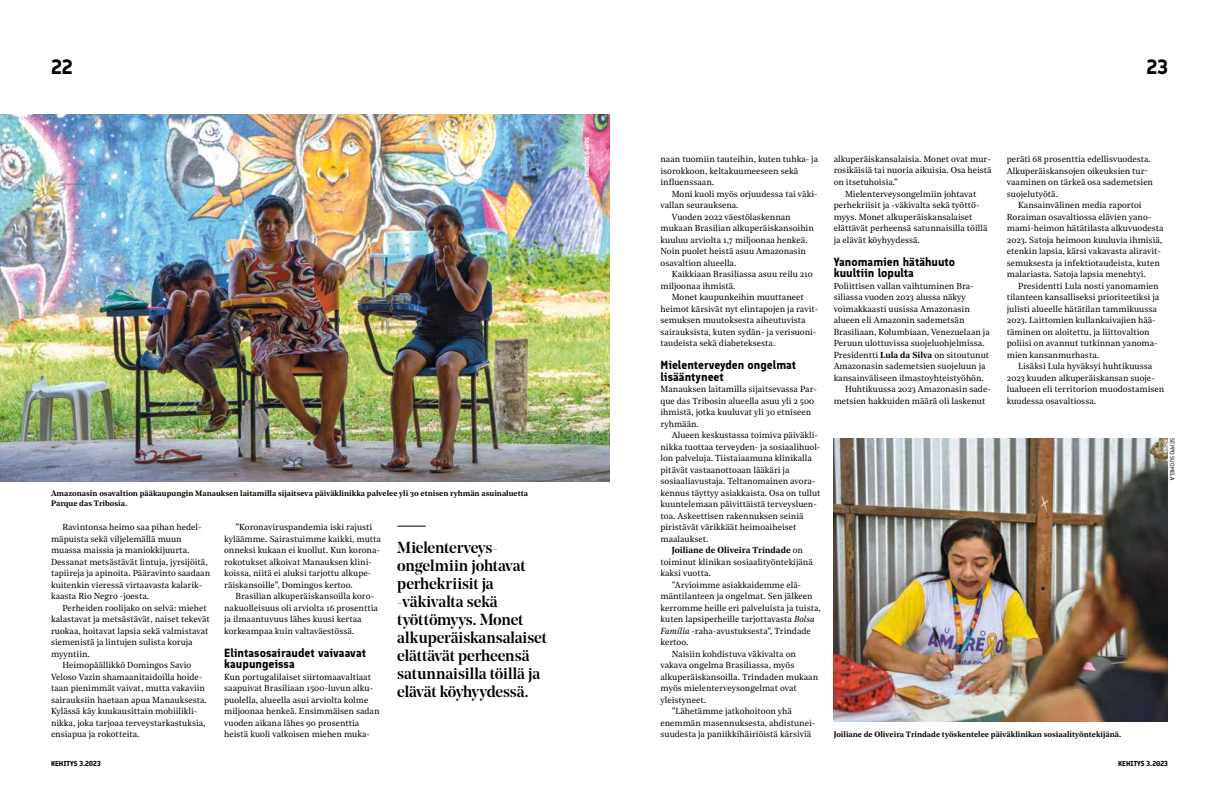
<style>
.page{position:relative;width:1219px;height:794px;background:#fff}
.page>*{position:absolute;margin:0;border:0;box-sizing:border-box;transform-origin:0 0}
.t1{font:700 20px "Finlandica";color:#000}
.t2{font:500 16px/18px "Noe Display";letter-spacing:-.01em;color:#000}
.t3{font:700 11.5px/11.5px "Finlandica";color:#000}
.t4{font:8.7px/11.5px "Noe Text";color:#000}
.t5{font:600 8.7px "Noe Text";color:#000}
.t6{font:600 7.8px/10px "Noe Text";color:#000}
.t7{font:700 7px "Finlandica";color:#000}
.t8{font:6px "Finlandica";color:#000}
.t9{font:700 6px "Finlandica";color:#fff}
.s1{font-weight:400}
.s2{font-style:italic}
.s3{font-weight:600}
</style>
<div class="page">
<svg style="left:397px;top:525px;width:29px;height:1px"></svg>
<img style="left:0;top:114px;width:609px;height:367px">
<img style="left:834px;top:438px;width:334px;height:284px">
<h1 class="t1" style="left:51px;top:54px;width:23px">22</h1>
<h1 class="t1" style="left:1147px;top:54px;width:23px">23</h1>
<p class="t9" style="left:591px;top:137px;width:45px;rotate:90deg">SEPPO SUOMELA</p>
<p class="t6" style="left:51px;top:488px;width:479px">Amazonasin osavaltion pääkaupungin Manauksen laitamilla sijaitseva päiväklinikka palvelee yli 30 etnisen ryhmän asuinaluetta<br>Parque das Tribosia.</p>
<p class="t4" style="left:51px;top:521px;width:161px;text-indent:11px">Ravintonsa heimo saa pihan hedel&shy;mäpuista sekä viljelemällä muun muassa maissia ja maniokkijuurta.<br>Dessanat metsästävät lintuja, jyrsijöitä, tapiireja ja apinoita. Pääravinto saadaan kuitenkin vieressä virtaavasta kalarik&shy;kaasta Rio Negro -joesta.</p>
<p class="t4" style="left:62px;top:601px;width:146px">Perheiden roolijako on selvä: miehet</p>
<p class="t4" style="left:51px;top:613px;width:160px">kalastavat ja metsästävät, naiset tekevät</p>
<p class="t4" style="left:51px;top:624px;width:159px">ruokaa, hoitavat lapsia sekä valmistavat</p>
<p class="t4" style="left:51px;top:636px;width:143px">siemenistä ja lintujen sulista koruja</p>
<p class="t4" style="left:51px;top:647px;width:40px">myyntiin.</p>
<p class="t4" style="left:62px;top:659px;width:131px">Heimopäällikkö Domingos Savio</p>
<p class="t4" style="left:51px;top:670px;width:153px">Veloso Vazin shamaanitaidoilla hoide-</p>
<p class="t4" style="left:51px;top:682px;width:155px">taan pienimmät vaivat, mutta vakaviin</p>
<p class="t4" style="left:51px;top:693px;width:157px">sairauksiin haetaan apua Manauksesta.</p>
<p class="t4" style="left:51px;top:705px;width:148px">Kylässä käy kuukausittain mobiilikli-</p>
<p class="t4" style="left:51px;top:716px;width:156px">nikka, joka tarjoaa terveystarkastuksia,</p>
<p class="t4" style="left:51px;top:728px;width:90px">ensiapua ja rokotteita.</p>
<p class="t4" style="left:224px;top:521px;width:158px;text-indent:11px">”Koronaviruspandemia iski rajusti kyläämme. Sairastuimme kaikki, mutta onneksi kukaan ei kuollut. Kun korona&shy;rokotukset alkoivat Manauksen klini&shy;koissa, niitä ei aluksi tarjottu alkupe&shy;räiskansoille”, Domingos kertoo.</p>
<p class="t4" style="left:224px;top:590px;width:155px;text-indent:11px">Brasilian alkuperäiskansoilla koro&shy;nakuolleisuus oli arviolta 16 prosenttia ja ilmaantuvuus lähes kuusi kertaa korkeampaa kuin valtaväestössä.</p>
<h3 class="t3" style="left:224px;top:647px;width:143px">Elintasosairaudet vaivaavat kaupungeissa</h3>
<p class="t4" style="left:224px;top:670px;width:157px">Kun portugalilaiset siirtomaavaltiaat saapuivat Brasiliaan 1500-luvun alku&shy;puolella, alueella asui arviolta kolme miljoonaa henkeä. Ensimmäisen sadan vuoden aikana lähes 90 prosenttia heistä kuoli valkoisen miehen muka-</p>
<h2 class="t2" style="left:397px;top:538px;width:151px">Mielenterveys&shy;ongelmiin johtavat perhekriisit ja -väkivalta sekä työttömyys. Monet alkuperäiskansalaiset elättävät perheensä satunnaisilla töillä ja elävät köyhyydessä.</h2>
<p class="t4" style="left:660px;top:153px;width:159px">naan tuomiin tauteihin, kuten tuhka- ja isorokkoon, keltakuumeeseen sekä influenssaan.</p>
<p class="t4" style="left:672px;top:187px;width:147px">Moni kuoli myös orjuudessa tai väki-</p>
<p class="t4" style="left:660px;top:199px;width:80px">vallan seurauksena.</p>
<p class="t4" style="left:672px;top:210px;width:120px">Vuoden 2022 väestölaskennan</p>
<p class="t4" style="left:660px;top:222px;width:155px">mukaan Brasilian alkuperäiskansoihin</p>
<p class="t4" style="left:660px;top:233px;width:149px">kuuluu arviolta 1,7 miljoonaa henkeä.</p>
<p class="t4" style="left:660px;top:245px;width:147px">Noin puolet heistä asuu Amazonasin</p>
<p class="t4" style="left:660px;top:256px;width:77px">osavaltion alueella.</p>
<p class="t4" style="left:672px;top:268px;width:143px">Kaikkiaan Brasiliassa asuu reilu 210</p>
<p class="t4" style="left:660px;top:279px;width:77px">miljoonaa ihmistä.</p>
<p class="t4" style="left:672px;top:291px;width:133px">Monet kaupunkeihin muuttaneet</p>
<p class="t4" style="left:660px;top:302px;width:159px">heimot kärsivät nyt elintapojen ja ravit-</p>
<p class="t4" style="left:660px;top:314px;width:147px">semuksen muutoksesta aiheutuvista</p>
<p class="t4" style="left:660px;top:325px;width:157px">sairauksista, kuten sydän- ja verisuoni-</p>
<p class="t4" style="left:660px;top:337px;width:116px">taudeista sekä diabeteksesta.</p>
<h3 class="t3" style="left:660px;top:359px;width:137px">Mielenterveyden ongelmat lisääntyneet</h3>
<p class="t4" style="left:660px;top:383px;width:158px">Manauksen laitamilla sijaitsevassa Par&shy;que das Tribosin alueella asuu yli 2 500 ihmistä, jotka kuuluvat yli 30 etniseen ryhmään.</p>
<p class="t4" style="left:672px;top:429px;width:148px">Alueen keskustassa toimiva päiväkli-</p>
<p class="t4" style="left:660px;top:440px;width:161px">nikka tuottaa terveyden- ja sosiaalihuol-</p>
<p class="t4" style="left:660px;top:452px;width:153px">lon palveluja. Tiistaiaamuna klinikalla</p>
<p class="t4" style="left:660px;top:463px;width:130px">pitävät vastaanottoaan lääkäri ja</p>
<p class="t4" style="left:660px;top:475px;width:156px">sosiaaliavustaja. Teltanomainen avora-</p>
<p class="t4" style="left:660px;top:486px;width:162px">kennus täyttyy asiakkaista. Osa on tullut</p>
<p class="t4" style="left:660px;top:498px;width:158px">kuuntelemaan päivittäistä terveysluen-</p>
<p class="t4" style="left:660px;top:509px;width:145px">toa. Askeettisen rakennuksen seiniä</p>
<p class="t4" style="left:660px;top:521px;width:137px">piristävät värikkäät heimoaiheiset</p>
<p class="t4" style="left:660px;top:532px;width:50px">maalaukset.</p>
<p class="t5" style="left:672px;top:543px;width:133px">Joiliane de Oliveira Trindade <span class="s1">on</span></p>
<p class="t4" style="left:660px;top:555px;width:154px">toiminut klinikan sosiaalityöntekijänä</p>
<p class="t4" style="left:660px;top:567px;width:52px">kaksi vuotta.</p>
<p class="t4" style="left:672px;top:578px;width:131px">”Arvioimme asiakkaidemme elä-</p>
<p class="t4" style="left:660px;top:590px;width:154px">mäntilanteen ja ongelmat. Sen jälkeen</p>
<p class="t4" style="left:660px;top:601px;width:162px">kerromme heille eri palveluista ja tuista,</p>
<p class="t4" style="left:660px;top:613px;width:156px">kuten lapsiperheille tarjottavasta <span class="s2">Bolsa</span></p>
<p class="t4" style="left:660px;top:624px;width:152px"><span class="s2">Família</span> -raha-avustuksesta”, Trindade</p>
<p class="t4" style="left:660px;top:636px;width:30px">kertoo.</p>
<p class="t4" style="left:672px;top:647px;width:126px">Naisiin kohdistuva väkivalta on</p>
<p class="t4" style="left:660px;top:659px;width:135px">vakava ongelma Brasiliassa, myös</p>
<p class="t4" style="left:660px;top:670px;width:159px">alkuperäiskansoilla. Trindaden mukaan</p>
<p class="t4" style="left:660px;top:682px;width:138px">myös mielenterveysongelmat ovat</p>
<p class="t4" style="left:660px;top:693px;width:47px">yleistyneet.</p>
<p class="t4" style="left:672px;top:705px;width:122px">”Lähetämme jatkohoitoon yhä</p>
<p class="t4" style="left:660px;top:716px;width:156px">enemmän masennuksesta, ahdistunei-</p>
<p class="t4" style="left:660px;top:728px;width:152px">suudesta ja paniikkihäiriöistä kärsiviä</p>
<p class="t4" style="left:834px;top:153px;width:159px">alkuperäiskansalaisia. Monet ovat mur-</p>
<p class="t4" style="left:834px;top:164px;width:160px">rosikäisiä tai nuoria aikuisia. Osa heistä</p>
<p class="t4" style="left:834px;top:176px;width:66px">on itsetuhoisia.”</p>
<p class="t4" style="left:845px;top:187px;width:133px">Mielenterveysongelmiin johtavat</p>
<p class="t4" style="left:834px;top:199px;width:147px">perhekriisit ja -väkivalta sekä työttö-</p>
<p class="t4" style="left:834px;top:210px;width:140px">myys. Monet alkuperäiskansalaiset</p>
<p class="t4" style="left:834px;top:222px;width:155px">elättävät perheensä satunnaisilla töillä</p>
<p class="t4" style="left:834px;top:233px;width:88px">ja elävät köyhyydessä.</p>
<h3 class="t3" style="left:834px;top:256px;width:123px">Yanomamien hätähuuto kuultiin lopulta</h3>
<p class="t4" style="left:834px;top:279px;width:142px">Poliittisen vallan vaihtuminen Bra-</p>
<p class="t4" style="left:834px;top:291px;width:134px">siliassa vuoden 2023 alussa näkyy</p>
<p class="t4" style="left:834px;top:302px;width:138px">voimakkaasti uusissa Amazonasin</p>
<p class="t4" style="left:834px;top:314px;width:132px">alueen eli Amazonin sademetsän</p>
<p class="t4" style="left:834px;top:325px;width:158px">Brasiliaan, Kolumbiaan, Venezuelaan ja</p>
<p class="t4" style="left:834px;top:337px;width:153px">Peruun ulottuvissa suojeluohjelmissa.</p>
<p class="t4" style="left:834px;top:348px;width:157px">Presidentti <span class="s3">Lula da Silva</span> on sitoutunut</p>
<p class="t4" style="left:834px;top:360px;width:153px">Amazonasin sademetsien suojeluun ja</p>
<p class="t4" style="left:834px;top:371px;width:152px">kansainväliseen ilmastoyhteistyöhön.</p>
<p class="t4" style="left:845px;top:383px;width:147px">Huhtikuussa 2023 Amazonasin sade-</p>
<p class="t4" style="left:834px;top:394px;width:153px">metsien hakkuiden määrä oli laskenut</p>
<p class="t4" style="left:1007px;top:153px;width:148px">peräti 68 prosenttia edellisvuodesta.<br>Alkuperäiskansojen oikeuksien tur&shy;vaaminen on tärkeä osa sademetsien suojelutyötä.</p>
<p class="t4" style="left:1007px;top:199px;width:158px;text-indent:11px">Kansainvälinen media raportoi Roraiman osavaltiossa elävien yano&shy;mami-heimon hätätilasta alkuvuodesta 2023. Satoja heimoon kuuluvia ihmisiä, etenkin lapsia, kärsi vakavasta aliravit&shy;semuksesta ja infektiotaudeista, kuten malariasta. Satoja lapsia menehtyi.</p>
<p class="t4" style="left:1007px;top:279px;width:154px;text-indent:11px">Presidentti Lula nosti yanomamien tilanteen kansalliseksi prioriteetiksi ja julisti alueelle hätätilan tammikuussa 2023. Laittomien kullankaivajien hää&shy;täminen on aloitettu, ja liittovaltion poliisi on avannut tutkinnan yanoma&shy;mien kansanmurhasta.</p>
<p class="t4" style="left:1007px;top:360px;width:159px;text-indent:11px">Lisäksi Lula hyväksyi huhtikuussa 2023 kuuden alkuperäiskansan suoje&shy;lualueen eli territorion muodostamisen kuudessa osavaltiossa.</p>
<p class="t8" style="left:1176px;top:438px;width:43px;rotate:90deg">SEPPO SUOMELA</p>
<p class="t6" style="left:834px;top:728px;width:289px">Joiliane de Oliveira Trindade työskentelee päiväklinikan sosiaalityöntekijänä.</p>
<p class="t7" style="left:51px;top:759px;width:51px">KEHITYS 3.2023</p>
<p class="t7" style="left:1118px;top:759px;width:51px">KEHITYS 3.2023</p>
</div>
